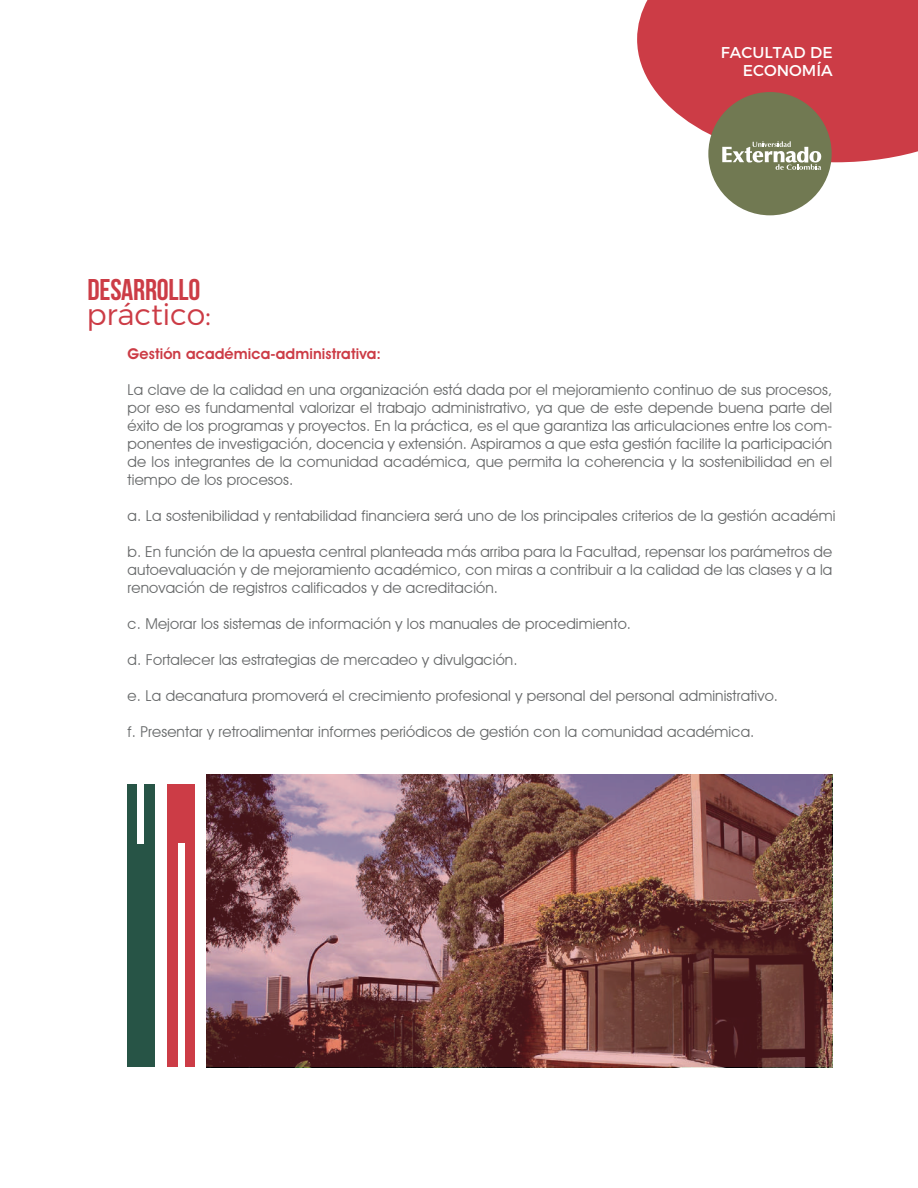
<style>
.page{position:relative;width:918px;height:1188px;background:#fff}
.page>*{position:absolute;margin:0;border:0;box-sizing:border-box;transform-origin:0 0}
.t1{font:700 30px "Bebas Neue";letter-spacing:-.01em;color:#cc3c46}
.t2{font:300 30px "Montserrat";letter-spacing:-.01em;color:#cc3c46}
.t3{font:15.75px/18.8px "Montserrat";color:#fff;text-align:right}
.t4{font:15px/18px "Avant Garde IT Cby BT";letter-spacing:.01em;color:#67696a;text-align:justify}
.t5{font:600 15px "Avant Garde IT Cby BT";letter-spacing:.01em;color:#cc3c46}
</style>
<div class="page">
<div style="left:127px;top:784px;width:27px;height:283px;background:#275446"></div>
<div style="left:138px;top:398px;width:6px;height:446px;background:#fff"></div>
<img style="left:206px;top:774px;width:626px;height:293px">
<div style="left:168px;top:784px;width:27px;height:283px;background:#cc3c46"></div>
<div style="left:178px;top:844px;width:7px;height:344px;background:#fff"></div>
<svg style="left:637px;top:0;width:281px;height:162px;background:#d2535b"></svg>
<div style="left:708px;top:92px;width:124px;height:123px;background:#717952;border-radius:50%"></div>
<svg style="left:722px;top:141px;width:99px;height:29px"></svg>
<h1 class="t1" style="left:88px;top:273px;width:114px">DESARROLLO</h1>
<h1 class="t2" style="left:86px;top:291px;width:126px">práctico:</h1>
<p class="t3" style="left:721px;top:41px;width:113px">FACULTAD DE<br>ECONOMÍA</p>
<p class="t5" style="left:128px;top:344px;width:255px">Gestión académica-administrativa:</p>
<p class="t4" style="left:128px;top:380px;width:706px">La clave de la calidad en una organización está dada por el mejoramiento continuo de sus procesos, por eso es fundamental valorizar el trabajo administrativo, ya que de este depende buena parte del éxito de los programas y proyectos. En la práctica, es el que garantiza las articulaciones entre los com&shy;ponentes de investigación, docencia y extensión. Aspiramos a que esta gestión facilite la participación de los integrantes de la comunidad académica, que permita la coherencia y la sostenibilidad en el tiempo de los procesos.</p>
<p class="t4" style="left:128px;top:506px;width:710px">a. La sostenibilidad y rentabilidad financiera será uno de los principales criterios de la gestión académi</p>
<p class="t4" style="left:128px;top:542px;width:706px">b. En función de la apuesta central planteada más arriba para la Facultad, repensar los parámetros de autoevaluación y de mejoramiento académico, con miras a contribuir a la calidad de las clases y a la renovación de registros calificados y de acreditación.</p>
<p class="t4" style="left:128px;top:614px;width:505px">c. Mejorar los sistemas de información y los manuales de procedimiento.</p>
<p class="t4" style="left:128px;top:650px;width:392px">d. Fortalecer las estrategias de mercadeo y divulgación.</p>
<p class="t4" style="left:128px;top:686px;width:652px">e. La decanatura promoverá el crecimiento profesional y personal del personal administrativo.</p>
<p class="t4" style="left:128px;top:722px;width:628px">f. Presentar y retroalimentar informes periódicos de gestión con la comunidad académica.</p>
</div>
